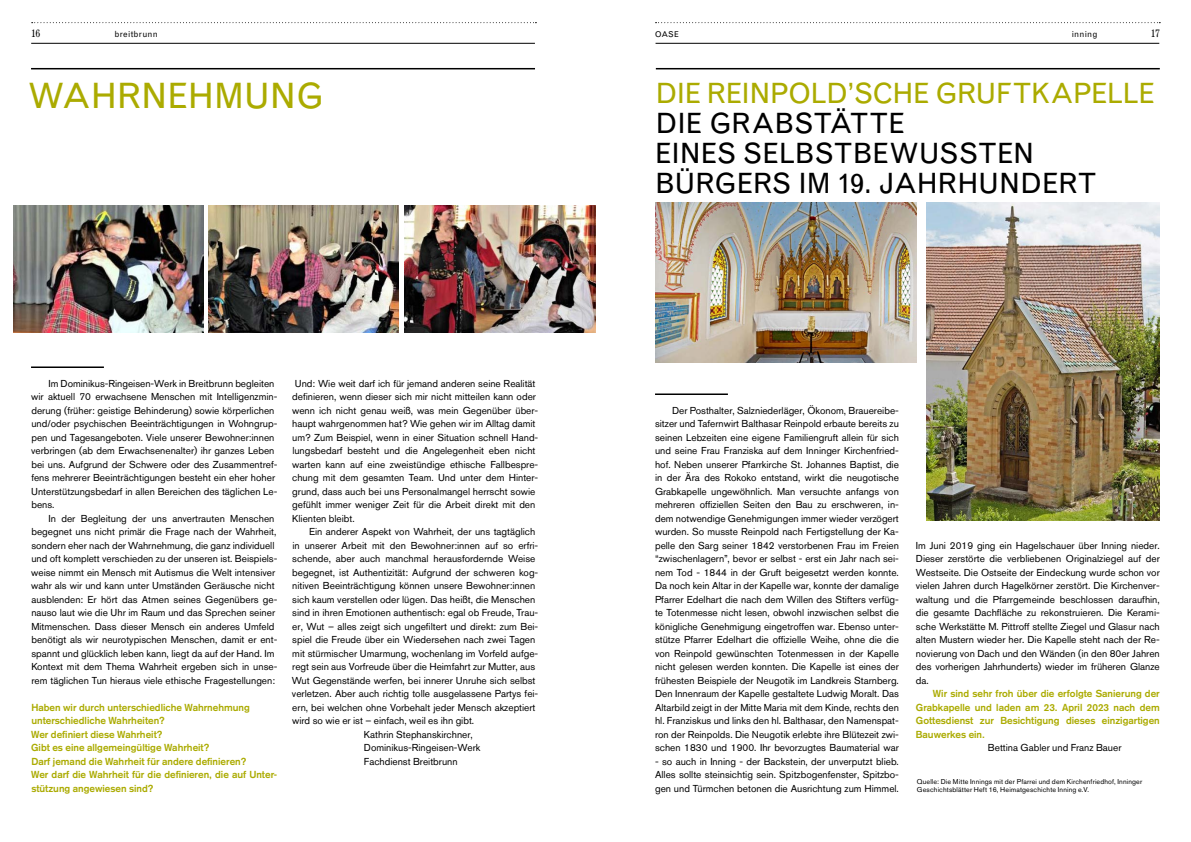
<style>
.page{position:relative;width:1191px;height:842px;background:#fff}
.page>*{position:absolute;margin:0;border:0;box-sizing:border-box;transform-origin:0 0}
.t1{font:35px "Grotesque MT Std";letter-spacing:-.005em;color:#abab00}
.t2{font:28px/30px "Grotesque MT Std";letter-spacing:-.01em;color:#000}
.t3{font:28px "Grotesque MT Std";letter-spacing:-.03em;color:#abab00}
.t4{font:condensed 10.8px "Century";color:#000}
.t5{font:10px/13.5px "Akzidenz Grotesk BQ";color:#000}
.t6{font:700 10px/13.5px "Akzidenz Grotesk";color:#abab00}
.t7{font:8.5px "Grotesque MT Std";letter-spacing:.02em;color:#000}
.t8{font:8px "Grotesque MT Std";color:#000}
.t9{font:7px/8px "Akzidenz Grotesk BQ";letter-spacing:.02em;color:#000}
</style>
<div class="page">
<hr style="left:31px;top:43px;width:504px;height:1px;background:#000">
<svg style="left:32px;top:22px;width:504px;height:1px"></svg>
<hr style="left:31px;top:68px;width:504px;height:1px;background:#000">
<hr style="left:656px;top:68px;width:503px;height:1px;background:#000">
<svg style="left:655px;top:22px;width:505px;height:1px"></svg>
<hr style="left:655px;top:43px;width:504px;height:1px;background:#000">
<hr style="left:655px;top:393px;width:73px;height:2px;background:#000">
<hr style="left:31px;top:366px;width:73px;height:2px;background:#000">
<img style="left:656px;top:202px;width:261px;height:160px">
<img style="left:926px;top:202px;width:233px;height:318px">
<img style="left:13px;top:205px;width:190px;height:128px">
<img style="left:209px;top:205px;width:190px;height:128px">
<img style="left:404px;top:205px;width:191px;height:128px">
<p class="t4" style="left:31px;top:27px;width:11px">16</p>
<p class="t7" style="left:114px;top:29px;width:45px">breitbrunn</p>
<h1 class="t1" style="left:27px;top:76px;width:298px">WAHRNEHMUNG</h1>
<p class="t5" style="left:31px;top:376px;width:248px;text-indent:17px">Im Dominikus-Ringeisen-Werk in Breitbrunn begleiten wir aktuell 70 erwachsene Menschen mit Intelligenzmin&shy;derung (früher: geistige Behinderung) sowie körperlichen und/oder psychischen Beeinträchtigungen in Wohngrup&shy;pen und Tagesangeboten. Viele unserer Bewohner:innen verbringen (ab dem Erwachsenenalter) ihr ganzes Leben bei uns. Aufgrund der Schwere oder des Zusammentref&shy;fens mehrerer Beeinträchtigungen besteht ein eher hoher Unterstützungsbedarf in allen Bereichen des täglichen Le&shy;bens.</p>
<p class="t5" style="left:31px;top:511px;width:248px;text-indent:17px">In der Begleitung der uns anvertrauten Menschen begegnet uns nicht primär die Frage nach der Wahrheit, sondern eher nach der Wahrnehmung, die ganz individuell und oft komplett verschieden zu der unseren ist. Beispiels&shy;weise nimmt ein Mensch mit Autismus die Welt intensiver wahr als wir und kann unter Umständen Geräusche nicht ausblenden: Er hört das Atmen seines Gegenübers ge&shy;nauso laut wie die Uhr im Raum und das Sprechen seiner Mitmenschen. Dass dieser Mensch ein anderes Umfeld benötigt als wir neurotypischen Menschen, damit er ent&shy;spannt und glücklich leben kann, liegt da auf der Hand. Im Kontext mit dem Thema Wahrheit ergeben sich in unse&shy;rem täglichen Tun hieraus viele ethische Fragestellungen:</p>
<p class="t6" style="left:31px;top:700px;width:247px">Haben wir durch unterschiedliche Wahrnehmung unterschiedliche Wahrheiten?<br>Wer definiert diese Wahrheit?<br>Gibt es eine allgemeingültige Wahrheit?<br>Darf jemand die Wahrheit für andere definieren?<br>Wer darf die Wahrheit für die definieren, die auf Unter&shy;stützung angewiesen sind?</p>
<p class="t5" style="left:292px;top:376px;width:248px">Und: Wie weit darf ich für jemand anderen seine Realität definieren, wenn dieser sich mir nicht mitteilen kann oder wenn ich nicht genau weiß, was mein Gegenüber über&shy;haupt wahrgenommen hat? Wie gehen wir im Alltag damit um? Zum Beispiel, wenn in einer Situation schnell Hand&shy;lungsbedarf besteht und die Angelegenheit eben nicht warten kann auf eine zweistündige ethische Fallbespre&shy;chung mit dem gesamten Team. Und unter dem Hinter&shy;grund, dass auch bei uns Personalmangel herrscht sowie gefühlt immer weniger Zeit für die Arbeit direkt mit den Klienten bleibt.</p>
<p class="t5" style="left:309px;top:525px;width:228px">Ein anderer Aspekt von Wahrheit, der uns tagtäglich</p>
<p class="t5" style="left:292px;top:538px;width:247px">in unserer Arbeit mit den Bewohner:innen auf so erfri-</p>
<p class="t5" style="left:292px;top:552px;width:244px">schende, aber auch manchmal herausfordernde Weise</p>
<p class="t5" style="left:292px;top:565px;width:247px">begegnet, ist Authentizität: Aufgrund der schweren kog-</p>
<p class="t5" style="left:292px;top:579px;width:245px">nitiven Beeinträchtigung können unsere Bewohner:innen</p>
<p class="t5" style="left:292px;top:592px;width:245px">sich kaum verstellen oder lügen. Das heißt, die Menschen</p>
<p class="t5" style="left:292px;top:606px;width:247px">sind in ihren Emotionen authentisch: egal ob Freude, Trau-</p>
<p class="t5" style="left:292px;top:619px;width:247px">er, Wut – alles zeigt sich ungefiltert und direkt: zum Bei-</p>
<p class="t5" style="left:292px;top:633px;width:245px">spiel die Freude über ein Wiedersehen nach zwei Tagen</p>
<p class="t5" style="left:292px;top:646px;width:247px">mit stürmischer Umarmung, wochenlang im Vorfeld aufge-</p>
<p class="t5" style="left:292px;top:660px;width:244px">regt sein aus Vorfreude über die Heimfahrt zur Mutter, aus</p>
<p class="t5" style="left:292px;top:673px;width:245px">Wut Gegenstände werfen, bei innerer Unruhe sich selbst</p>
<p class="t5" style="left:292px;top:687px;width:248px">verletzen. Aber auch richtig tolle ausgelassene Partys fei-</p>
<p class="t5" style="left:292px;top:700px;width:245px">ern, bei welchen ohne Vorbehalt jeder Mensch akzeptiert</p>
<p class="t5" style="left:292px;top:714px;width:184px">wird so wie er ist – einfach, weil es ihn gibt.</p>
<p class="t5" style="left:364px;top:727px;width:110px">Kathrin Stephanskirchner,</p>
<p class="t5" style="left:364px;top:741px;width:118px">Dominikus-Ringeisen-Werk</p>
<p class="t5" style="left:364px;top:754px;width:95px">Fachdienst Breitbrunn</p>
<p class="t8" style="left:655px;top:29px;width:25px">OASE</p>
<p class="t7" style="left:1071px;top:29px;width:27px">inning</p>
<p class="t4" style="left:1150px;top:27px;width:10px">17</p>
<h2 class="t3" style="left:655px;top:77px;width:501px">DIE REINPOLD’SCHE GRUFTKAPELLE</h2>
<h2 class="t2" style="left:655px;top:109px;width:443px">DIE GRABSTÄTTE<br>EINES SELBSTBEWUSSTEN<br>BÜRGERS IM 19. JAHRHUNDERT</h2>
<p class="t5" style="left:655px;top:403px;width:245px;text-align:justify;text-indent:17px">Der Posthalter, Salzniederläger, Ökonom, Brauereibe&shy;sitzer und Tafernwirt Balthasar Reinpold erbaute bereits zu seinen Lebzeiten eine eigene Familiengruft allein für sich und seine Frau Franziska auf dem Inninger Kirchenfried&shy;hof. Neben unserer Pfarrkirche St. Johannes Baptist, die in der Ära des Rokoko entstand, wirkt die neugotische Grabkapelle ungewöhnlich. Man versuchte anfangs von mehreren offiziellen Seiten den Bau zu erschweren, in&shy;dem notwendige Genehmigungen immer wieder verzögert wurden. So musste Reinpold nach Fertigstellung der Ka&shy;pelle den Sarg seiner 1842 verstorbenen Frau im Freien “zwischenlagern”, bevor er selbst - erst ein Jahr nach sei&shy;nem Tod - 1844 in der Gruft beigesetzt werden konnte.<br>Da noch kein Altar in der Kapelle war, konnte der damalige Pfarrer Edelhart die nach dem Willen des Stifters verfüg&shy;te Totenmesse nicht lesen, obwohl inzwischen selbst die königliche Genehmigung eingetroffen war. Ebenso unter&shy;stütze Pfarrer Edelhart die offizielle Weihe, ohne die die von Reinpold gewünschten Totenmessen in der Kapelle nicht gelesen werden konnten. Die Kapelle ist eines der frühesten Beispiele der Neugotik im Landkreis Starnberg.<br>Den Innenraum der Kapelle gestaltete Ludwig Moralt. Das Altarbild zeigt in der Mitte Maria mit dem Kinde, rechts den hl. Franziskus und links den hl. Balthasar, den Namenspat&shy;ron der Reinpolds. Die Neugotik erlebte ihre Blütezeit zwi&shy;schen 1830 und 1900. Ihr bevorzugtes Baumaterial war</p>
<p class="t5" style="left:655px;top:754px;width:245px;text-align:justify">- so auch in Inning - der Backstein, der unverputzt blieb.<br>Alles sollte steinsichtig sein. Spitzbogenfenster, Spitzbo&shy;gen und Türmchen betonen die Ausrichtung zum Himmel.</p>
<p class="t5" style="left:916px;top:538px;width:245px;text-align:justify">Im Juni 2019 ging ein Hagelschauer über Inning nieder.<br>Dieser zerstörte die verbliebenen Originalziegel auf der Westseite. Die Ostseite der Eindeckung wurde schon vor vielen Jahren durch Hagelkörner zerstört. Die Kirchenver&shy;waltung und die Pfarrgemeinde beschlossen daraufhin, die gesamte Dachfläche zu rekonstruieren. Die Kerami&shy;sche Werkstätte M. Pittroff stellte Ziegel und Glasur nach alten Mustern wieder her. Die Kapelle steht nach der Re&shy;novierung von Dach und den Wänden (in den 80er Jahren des vorherigen Jahrhunderts) wieder im früheren Glanze da.</p>
<p class="t6" style="left:916px;top:687px;width:245px;text-align:justify;text-indent:17px">Wir sind sehr froh über die erfolgte Sanierung der Grabkapelle und laden am 23. April 2023 nach dem Gottesdienst zur Besichtigung dieses einzigartigen Bauwerkes ein.</p>
<p class="t5" style="left:988px;top:741px;width:135px">Bettina Gabler und Franz Bauer</p>
<p class="t9" style="left:917px;top:777px;width:227px">Quelle: Die Mitte Innings mit der Pfarrei und dem Kirchenfriedhof, Inninger<br>Geschichtsblätter Heft 16, Heimatgeschichte Inning e.V.</p>
</div>
